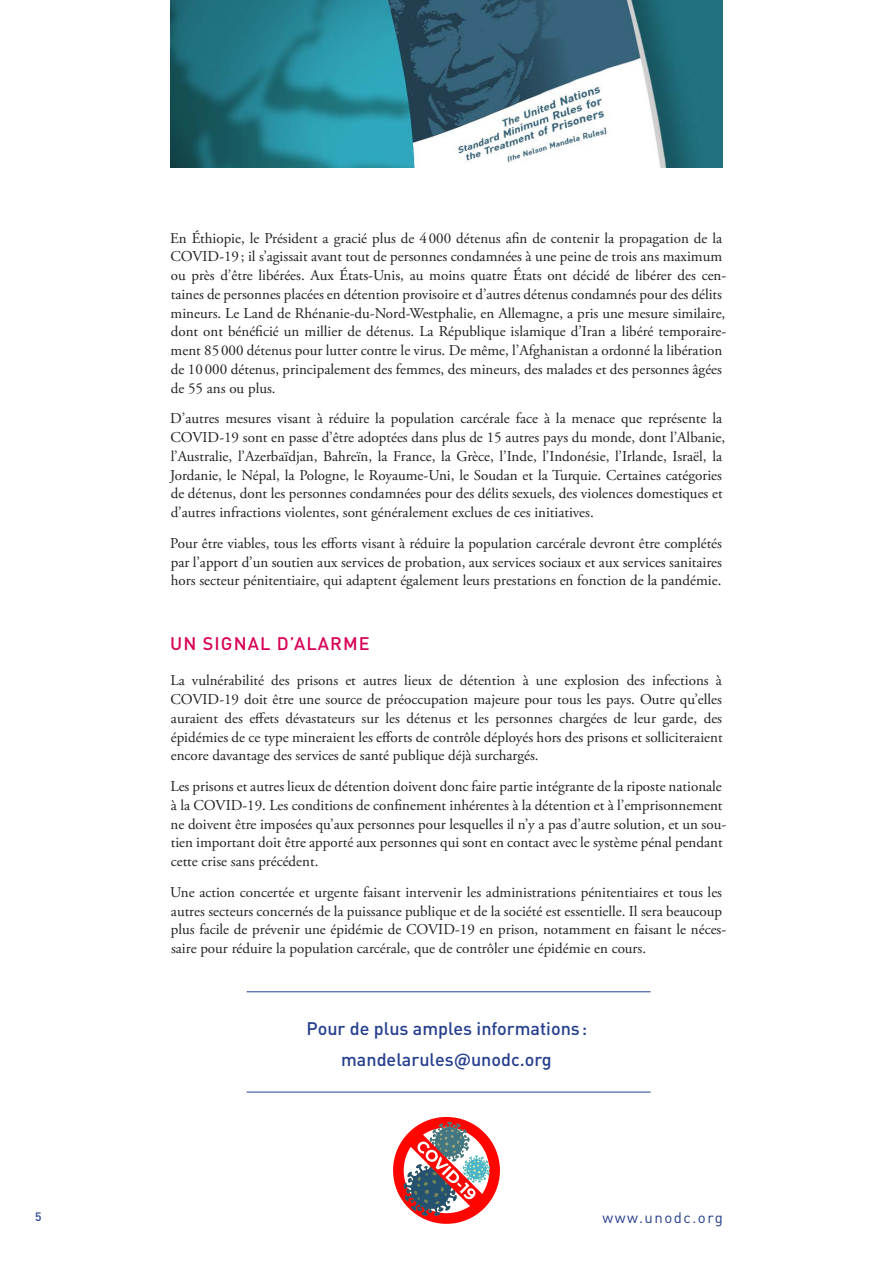
<style>
.page{position:relative;width:893px;height:1263px;background:#fff}
.page>*{position:absolute;margin:0;border:0;box-sizing:border-box;transform-origin:0 0}
.t1{font:500 18px/31.5px "DIN Pro";color:#253f8e;text-align:center}
.t2{font:500 18px "DIN Pro";letter-spacing:.06em;color:#d80056}
.t3{font:15px/18.8px "Adobe Garamond Pro";color:#231f20}
.t4{font:15px "DIN Pro";letter-spacing:.1em;color:#253f8e}
.t5{font:500 12px "DIN Pro";color:#253f8e}
</style>
<div class="page">
<svg style="left:393px;top:1117px;width:107px;height:107px"></svg>
<img style="left:170px;top:0;width:553px;height:168px">
<hr style="left:247px;top:991px;width:404px;height:1px;background:#253f8e">
<hr style="left:247px;top:1092px;width:404px;height:1px;background:#253f8e">
<p class="t3" style="left:170px;top:229px;width:558px">En Éthiopie, le Président a gracié plus de 4000 détenus afin de contenir la propagation de la COVID-19; il s’agissait avant tout de personnes condamnées à une peine de trois ans maximum ou près d’être libérées. Aux États-Unis, au moins quatre États ont décidé de libérer des cen&shy;taines de personnes placées en détention provisoire et d’autres détenus condamnés pour des délits mineurs. Le Land de Rhénanie-du-Nord-Westphalie, en Allemagne, a pris une mesure similaire, dont ont bénéficié un millier de détenus. La République islamique d’Iran a libéré temporaire&shy;ment 85000 détenus pour lutter contre le virus. De même, l’Afghanistan a ordonné la libération de 10 000 détenus, principalement des femmes, des mineurs, des malades et des personnes âgées de 55 ans ou plus.</p>
<p class="t3" style="left:170px;top:410px;width:557px">D’autres mesures visant à réduire la population carcérale face à la menace que représente la COVID-19 sont en passe d’être adoptées dans plus de 15 autres pays du monde, dont l’Albanie, l’Australie, l’Azerbaïdjan, Bahreïn, la France, la Grèce, l’Inde, l’Indonésie, l’Irlande, Israël, la Jordanie, le Népal, la Pologne, le Royaume-Uni, le Soudan et la Turquie. Certaines catégories de détenus, dont les personnes condamnées pour des délits sexuels, des violences domestiques et d’autres infractions violentes, sont généralement exclues de ces initiatives.</p>
<p class="t3" style="left:170px;top:534px;width:553px;text-align:justify">Pour être viables, tous les efforts visant à réduire la population carcérale devront être complétés par l’apport d’un soutien aux services de probation, aux services sociaux et aux services sanitaires hors secteur pénitentiaire, qui adaptent également leurs prestations en fonction de la pandémie.</p>
<p class="t2" style="left:170px;top:628px;width:201px">UN SIGNAL D’ALARME</p>
<p class="t3" style="left:170px;top:672px;width:554px;text-align:justify">La vulnérabilité des prisons et autres lieux de détention à une explosion des infections à COVID‑19 doit être une source de préoccupation majeure pour tous les pays. Outre qu’elles auraient des effets dévastateurs sur les détenus et les personnes chargées de leur garde, des épidémies de ce type mineraient les efforts de contrôle déployés hors des prisons et solliciteraient encore davantage des services de santé publique déjà surchargés.</p>
<p class="t3" style="left:170px;top:777px;width:557px">Les prisons et autres lieux de détention doivent donc faire partie intégrante de la riposte nationale à la COVID-19. Les conditions de confinement inhérentes à la détention et à l’emprisonnement ne doivent être imposées qu’aux personnes pour lesquelles il n’y a pas d’autre solution, et un sou&shy;tien important doit être apporté aux personnes qui sont en contact avec le système pénal pendant cette crise sans précédent.</p>
<p class="t3" style="left:170px;top:883px;width:558px">Une action concertée et urgente faisant intervenir les administrations pénitentiaires et tous les autres secteurs concernés de la puissance publique et de la société est essentielle. Il sera beaucoup plus facile de prévenir une épidémie de COVID-19 en prison, notamment en faisant le néces&shy;saire pour réduire la population carcérale, que de contrôler une épidémie en cours.</p>
<p class="t1" style="left:307px;top:1010px;width:282px">Pour de plus amples informations: mandelarules@unodc.org</p>
<p class="t5" style="left:35px;top:1207px;width:8px">5</p>
<p class="t4" style="left:602px;top:1206px;width:122px">www.unodc.org</p>
</div>
